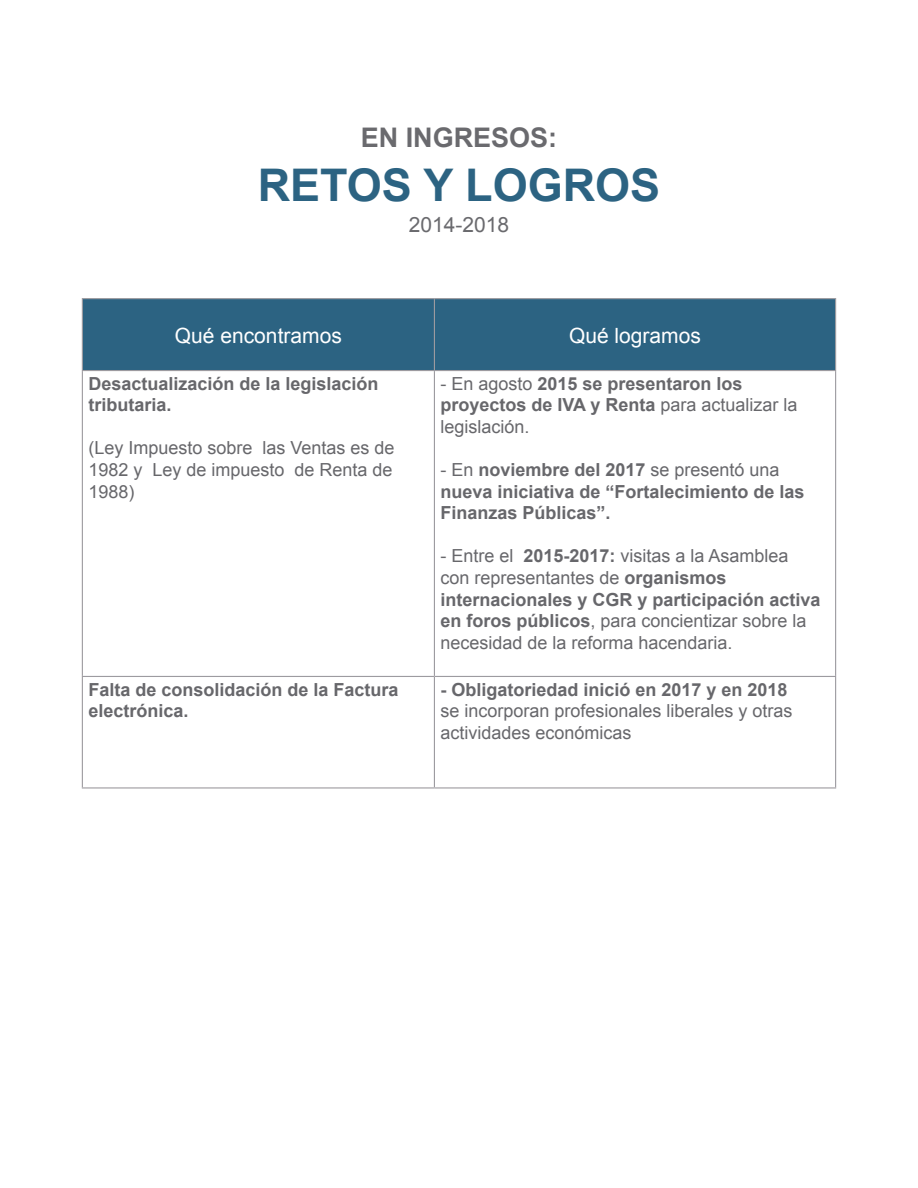
<style>
.page{position:relative;width:918px;height:1188px;background:#fff}
.page>*{position:absolute;margin:0;border:0;box-sizing:border-box;transform-origin:0 0}
.t1{font:700 45px "Arial";color:#2c6382}
.t2{font:700 27px "Arial";color:#6a6a6e}
.t3{font:21px "Arial";color:#fff}
.t4{font:21px "Arial";color:#6a6a6e}
.t5{font:18px/21.6px "Arial";color:#67676b}
.t6{font:700 18px/21.6px "Arial";color:#67676b}
.s1{font-weight:400}
.s2{font-weight:700}
</style>
<div class="page">
<div style="left:83px;top:299px;width:752px;height:71px;background:#2c6382"></div>
<hr style="left:82px;top:371px;width:1px;height:305px;background:#9d9ba0">
<hr style="left:434px;top:371px;width:1px;height:305px;background:#9d9ba0">
<hr style="left:835px;top:371px;width:1px;height:305px;background:#9d9ba0">
<hr style="left:82px;top:676px;width:352px;height:1px;background:#9d9ba0">
<hr style="left:82px;top:677px;width:1px;height:110px;background:#9d9ba0">
<hr style="left:434px;top:676px;width:402px;height:1px;background:#9d9ba0">
<hr style="left:434px;top:677px;width:1px;height:110px;background:#9d9ba0">
<hr style="left:835px;top:677px;width:1px;height:110px;background:#9d9ba0">
<hr style="left:82px;top:787px;width:352px;height:2px;background:#9d9ba0">
<hr style="left:434px;top:787px;width:402px;height:2px;background:#9d9ba0">
<hr style="left:82px;top:298px;width:352px;height:1px;background:#9d9ba0">
<hr style="left:82px;top:299px;width:1px;height:71px;background:#9d9ba0">
<hr style="left:434px;top:298px;width:402px;height:1px;background:#9d9ba0">
<hr style="left:434px;top:299px;width:1px;height:71px;background:#9d9ba0">
<hr style="left:835px;top:299px;width:1px;height:71px;background:#9d9ba0">
<hr style="left:82px;top:370px;width:352px;height:1px;background:#9d9ba0">
<hr style="left:434px;top:370px;width:402px;height:1px;background:#9d9ba0">
<p class="t2" style="left:361px;top:120px;width:198px">EN INGRESOS:</p>
<p class="t1" style="left:258px;top:155px;width:404px">RETOS Y LOGROS</p>
<p class="t4" style="left:409px;top:211px;width:102px">2014-2018</p>
<p class="t3" style="left:175px;top:322px;width:168px">Qué encontramos</p>
<p class="t3" style="left:569px;top:322px;width:133px">Qué logramos</p>
<p class="t6" style="left:88px;top:373px;width:292px">Desactualización de la legislación</p>
<p class="t6" style="left:88px;top:395px;width:85px">tributaria.</p>
<p class="t5" style="left:88px;top:438px;width:308px;text-align:justify">(Ley Impuesto sobre las Ventas es de 1982 y Ley de impuesto de Renta de 1988)</p>
<p class="t6" style="left:440px;top:373px;width:359px"><span class="s1">- En agosto</span> 2015 se presentaron los proyectos de IVA y Renta <span class="s1">para actualizar la legislación.</span></p>
<p class="t6" style="left:440px;top:459px;width:366px"><span class="s1">- En</span> noviembre del 2017 <span class="s1">se presentó una </span>nueva iniciativa de “Fortalecimiento de las<br>Finanzas Públicas”.</p>
<p class="t5" style="left:440px;top:546px;width:382px">- Entre el <span class="s2">2015-2017:</span> visitas a la Asamblea con representantes de <span class="s2">organismos internacionales y CGR y participación activa en foros públicos</span>, para concientizar sobre la necesidad de la reforma hacendaria.</p>
<p class="t6" style="left:88px;top:679px;width:312px">Falta de consolidación de la Factura electrónica.</p>
<p class="t5" style="left:440px;top:679px;width:354px"><span class="s2">- Obligatoriedad inició en 2017 y en 2018 </span>se incorporan profesionales liberales y otras actividades económicas</p>
</div>
